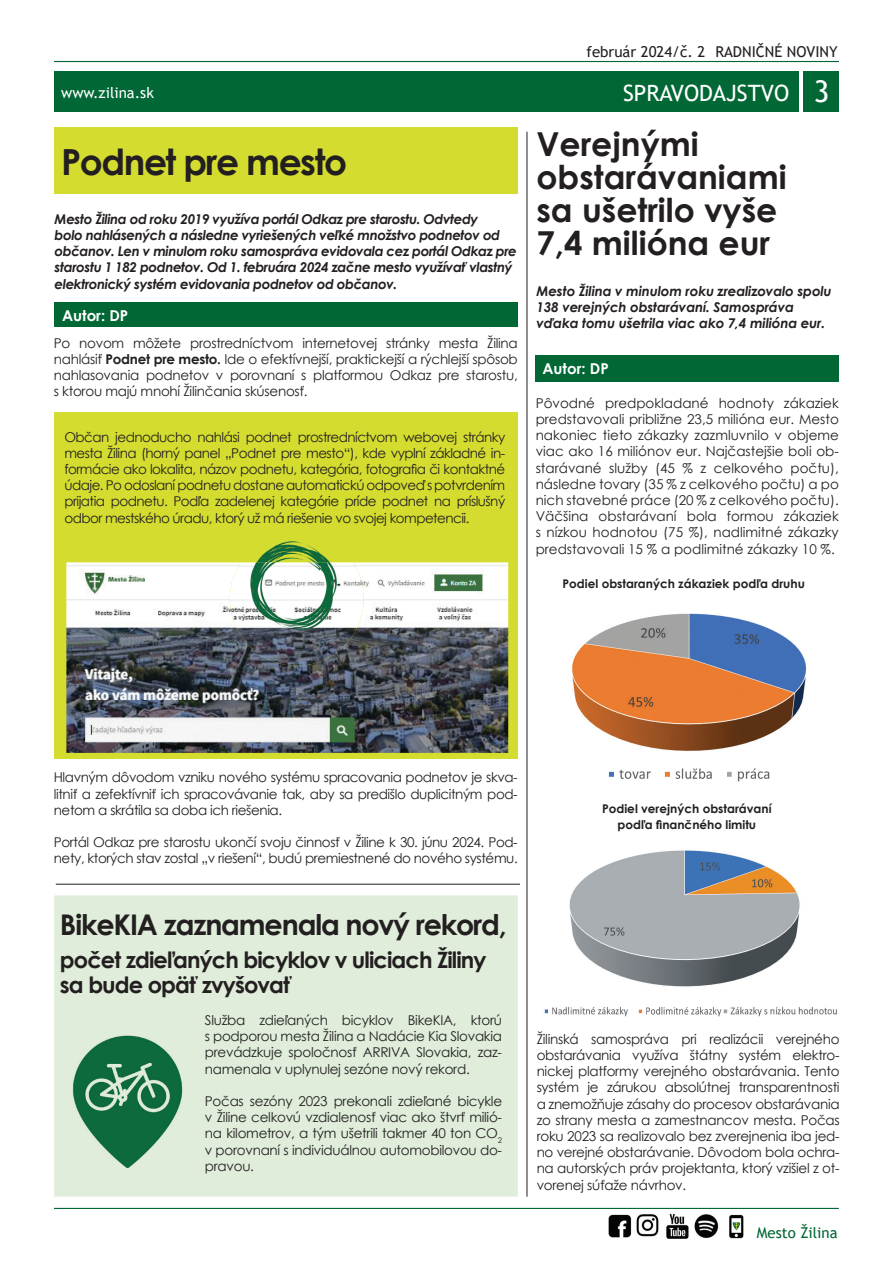
<style>
.page{position:relative;width:893px;height:1263px;background:#fff}
.page>*{position:absolute;margin:0;border:0;box-sizing:border-box;transform-origin:0 0}
.t1{font:700 36px "Century Gothic";letter-spacing:-.04em;color:#231f20}
.t2{font:700 33px/33px "Century Gothic";color:#231f20}
.t3{font:700 28.5px "Century Gothic";letter-spacing:-.04em;color:#231f20}
.t4{font:700 22.5px/25.5px "Century Gothic";letter-spacing:-.04em;color:#231f20}
.t5{font:22.5px "Trebuchet MS";color:#fff}
.t6{font:15px "Trebuchet MS";color:#231f20}
.t7{font:700 15px "Century Gothic";color:#fff}
.t8{font:15px "Trebuchet MS";color:#fff}
.t9{font:15px "Trebuchet MS";color:#006735}
.t10{font:13.5px/16.2px "Century Gothic";letter-spacing:-.02em;color:#231f20;text-align:justify}
.t11{font:italic 700 13.5px/16.2px "Century Gothic";letter-spacing:-.03em;color:#231f20}
.t12{font:italic 700 13.5px/16.2px "Century Gothic";letter-spacing:-.01em;color:#231f20}
.t13{font:700 12px/16.2px "Century Gothic";color:#231f20;text-align:center}
.s1{font-size:30px}
.s2{font-weight:700}
</style>
<div class="page">
<div style="left:54px;top:895px;width:464px;height:301px;background:#dfedda"></div>
<div style="left:54px;top:71px;width:744px;height:41px;background:#006735"></div>
<hr style="left:54px;top:61px;width:785px;height:1px;background:#006735">
<div style="left:803px;top:71px;width:36px;height:41px;background:#006735"></div>
<hr style="left:54px;top:1208px;width:785px;height:1px;background:#006735">
<img style="left:608px;top:1213px;width:136px;height:26px">
<div style="left:536px;top:355px;width:303px;height:26px;background:#006735"></div>
<hr style="left:527px;top:132px;width:1px;height:1064px;background:#231f20">
<div style="left:55px;top:128px;width:463px;height:66px;background:#d4dd2f"></div>
<img style="left:67px;top:1014px;width:119px;height:168px">
<img style="left:572px;top:613px;width:234px;height:138px">
<img style="left:569px;top:850px;width:231px;height:137px">
<img style="left:608px;top:769px;width:162px;height:13px">
<img style="left:544px;top:1006px;width:84px;height:11px">
<img style="left:638px;top:1006px;width:199px;height:11px">
<hr style="left:56px;top:884px;width:464px;height:1px;background:#231f20">
<div style="left:54px;top:412px;width:464px;height:347px;background:#d4dd2f"></div>
<div style="left:55px;top:302px;width:463px;height:25px;background:#006735"></div>
<img style="left:66px;top:562px;width:442px;height:191px">
<img style="left:257px;top:541px;width:73px;height:21px">
<img style="left:230px;top:562px;width:134px;height:104px">
<p class="t6" style="left:586px;top:42px;width:120px">február 2024/č. 2</p>
<p class="t6" style="left:715px;top:42px;width:124px">RADNIČNÉ NOVINY</p>
<p class="t8" style="left:61px;top:84px;width:94px">www.zilina.sk</p>
<h3 class="t5" style="left:623px;top:79px;width:208px">SPRAVODAJSTVO <span class="s1">3</span></h3>
<h1 class="t1" style="left:61px;top:134px;width:287px">Podnet pre mesto</h1>
<p class="t11" style="left:55px;top:210px;width:464px">Mesto Žilina od roku 2019 využíva portál Odkaz pre starostu. Odvtedy<br>bolo nahlásených a následne vyriešených veľké množstvo podnetov od občanov. Len v minulom roku samospráva evidovala cez portál Odkaz pre starostu 1 182 podnetov. Od 1. februára 2024 začne mesto využívať vlastný elektronický systém evidovania podnetov od občanov.</p>
<p class="t7" style="left:62px;top:304px;width:68px">Autor: DP</p>
<p class="t10" style="left:54px;top:335px;width:465px">Po novom môžete prostredníctvom internetovej stránky mesta Žilina nahlásiť <span class="s2">Podnet pre mesto.</span> Ide o efektívnejší, praktickejší a rýchlejší spôsob nahlasovania podnetov v porovnaní s platformou Odkaz pre starostu, s ktorou majú mnohí Žilinčania skúsenosť.</p>
<p class="t10" style="left:64px;top:428px;width:442px">Občan jednoducho nahlási podnet prostredníctvom webovej stránky mesta Žilina (horný panel „Podnet pre mesto“), kde vyplní základné in&shy;formácie ako lokalita, názov podnetu, kategória, fotografia či kontaktné údaje. Po odoslaní podnetu dostane automatickú odpoveď s potvrdením prijatia podnetu. Podľa zadelenej kategórie príde podnet na príslušný odbor mestského úradu, ktorý už má riešenie vo svojej kompetencii.</p>
<h2 class="t2" style="left:536px;top:127px;width:252px">Verejnými obstarávaniami sa ušetrilo vyše<br>7,4 milióna eur</h2>
<p class="t12" style="left:536px;top:282px;width:297px">Mesto Žilina v minulom roku zrealizovalo spolu<br>138 verejných obstarávaní. Samospráva vďaka tomu ušetrila viac ako 7,4 milióna eur.</p>
<p class="t7" style="left:542px;top:357px;width:68px">Autor: DP</p>
<p class="t10" style="left:536px;top:394px;width:305px">Pôvodné predpokladané hodnoty zákaziek predstavovali približne 23,5 milióna eur. Mesto nakoniec tieto zákazky zazmluvnilo v objeme viac ako 16 miliónov eur. Najčastejšie boli ob&shy;starávané služby (45 % z celkového počtu), následne tovary (35 % z celkového počtu) a po nich stavebné práce (20 % z celkového počtu).<br>Väčšina obstarávaní bola formou zákaziek s nízkou hodnotou (75 %), nadlimitné zákazky predstavovali 15 % a podlimitné zákazky 10 %.</p>
<p class="t13" style="left:562px;top:575px;width:244px">Podiel obstaraných zákaziek podľa druhu</p>
<p class="t10" style="left:54px;top:769px;width:465px">Hlavným dôvodom vzniku nového systému spracovania podnetov je skva&shy;litniť a zefektívniť ich spracovávanie tak, aby sa predišlo duplicitným pod&shy;netom a skrátila sa doba ich riešenia.</p>
<p class="t10" style="left:54px;top:834px;width:465px">Portál Odkaz pre starostu ukončí svoju činnosť v Žiline k 30. júnu 2024. Pod&shy;nety, ktorých stav zostal „v riešení“, budú premiestnené do nového systému.</p>
<h3 class="t3" style="left:60px;top:903px;width:448px">BikeKIA zaznamenala nový rekord,</h3>
<h3 class="t4" style="left:60px;top:946px;width:428px">počet zdieľaných bicyklov v uliciach Žiliny sa bude opäť zvyšovať</h3>
<p class="t10" style="left:205px;top:1012px;width:299px">Služba zdieľaných bicyklov BikeKIA, ktorú s podporou mesta Žilina a Nadácie Kia Slovakia prevádzkuje spoločnosť ARRIVA Slovakia, zaz&shy;namenala v uplynulej sezóne nový rekord.</p>
<p class="t10" style="left:205px;top:1093px;width:299px">Počas sezóny 2023 prekonali zdieľané bicykle v Žiline celkovú vzdialenosť viac ako štvrť milió&shy;na kilometrov, a tým ušetrili takmer 40 ton CO<sub>2 </sub>v porovnaní s individuálnou automobilovou do&shy;pravou.</p>
<p class="t13" style="left:602px;top:800px;width:171px">Podiel verejných obstarávaní podľa finančného limitu</p>
<p class="t10" style="left:537px;top:1030px;width:304px">Žilinská samospráva pri realizácii verejného obstarávania využíva štátny systém elektro&shy;nickej platformy verejného obstarávania. Tento systém je zárukou absolútnej transparentnosti a znemožňuje zásahy do procesov obstarávania zo strany mesta a zamestnancov mesta. Počas roku 2023 sa realizovalo bez zverejnenia iba jed&shy;no verejné obstarávanie. Dôvodom bola ochra&shy;na autorských práv projektanta, ktorý vzišiel z ot&shy;vorenej súťaže návrhov.</p>
<p class="t9" style="left:757px;top:1223px;width:82px">Mesto Žilina</p>
</div>
